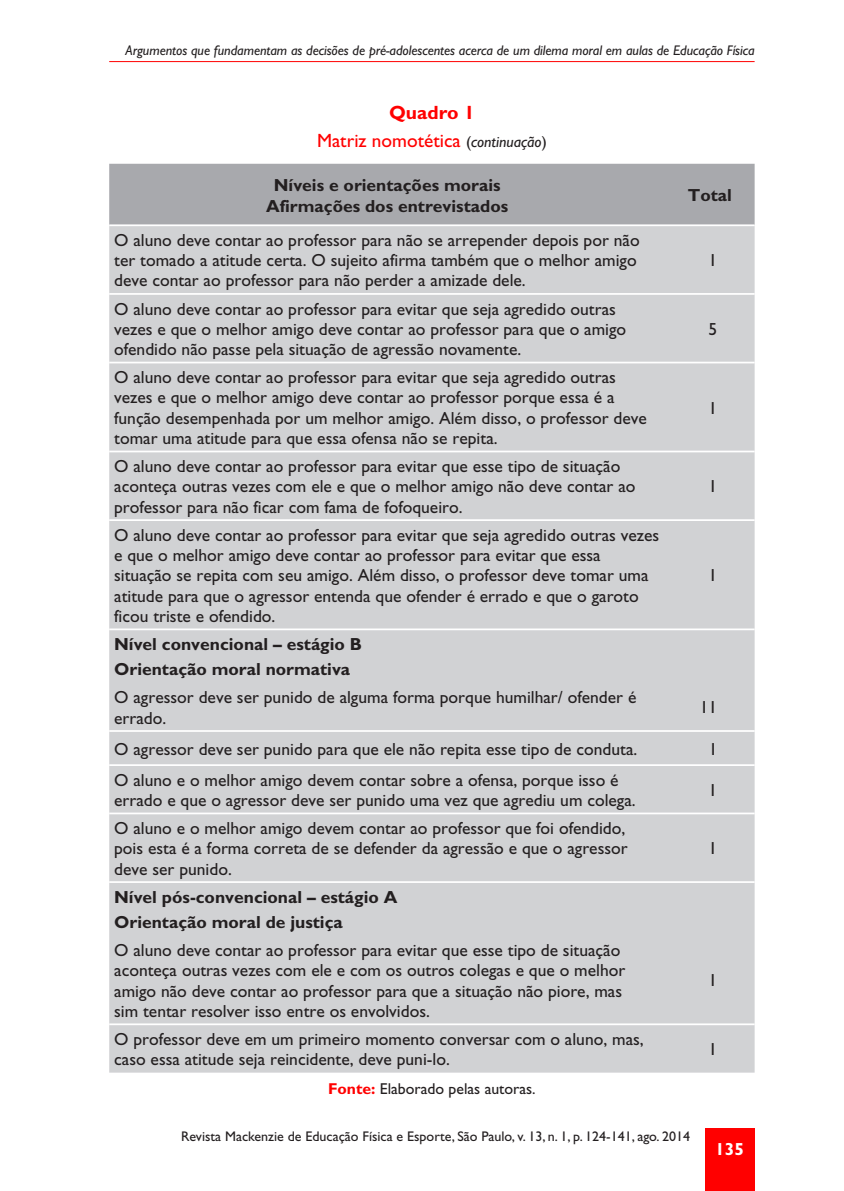
<style>
.page{position:relative;width:844px;height:1191px;background:#fff}
.page>*{position:absolute;margin:0;border:0;box-sizing:border-box;transform-origin:0 0}
.t1{font:19.25px/28px "Gill Sans";color:#f00;text-align:center}
.t2{font:17.5px/20.3px "Gill Sans";color:#231f20}
.t3{font:700 17.5px/25.2px "Gill Sans";color:#231f20}
.t4{font:700 17.5px "Gill Sans";color:#fff}
.t5{font:15.75px "Gill Sans";color:#231f20}
.t6{font:italic 14px "Gill Sans";letter-spacing:-.005em;color:#231f20}
.t7{font:14px "Gill Sans";color:#231f20}
.s1{font-weight:700}
.s2{font-size:15.75px;color:#231f20}
.s3{font-style:italic;font-size:15.75px;color:#231f20}
.s4{font-weight:700;color:#f00}
</style>
<div class="page">
<div style="left:704px;top:1129px;width:50px;height:62px;background:#f00"></div>
<hr style="left:109px;top:61px;width:645px;height:1px;background:#f00">
<div style="left:109px;top:164px;width:645px;height:60px;background:#a8a9ad"></div>
<div style="left:109px;top:226px;width:645px;height:846px;background:#d1d2d4"></div>
<hr style="left:109px;top:293px;width:645px;height:2px;background:#fff">
<hr style="left:109px;top:362px;width:645px;height:1px;background:#fff">
<hr style="left:109px;top:450px;width:645px;height:2px;background:#fff">
<hr style="left:109px;top:519px;width:645px;height:2px;background:#fff">
<hr style="left:109px;top:628px;width:645px;height:2px;background:#fff">
<hr style="left:109px;top:730px;width:645px;height:2px;background:#fff">
<hr style="left:109px;top:764px;width:645px;height:2px;background:#fff">
<hr style="left:109px;top:812px;width:645px;height:2px;background:#fff">
<hr style="left:109px;top:881px;width:645px;height:2px;background:#fff">
<hr style="left:109px;top:1023px;width:645px;height:2px;background:#fff">
<p class="t6" style="left:125px;top:46px;width:630px">Argumentos que fundamentam as decisões de pré-adolescentes acerca de um dilema moral em aulas de Educação Física</p>
<p class="t1" style="left:317px;top:100px;width:231px"><span class="s1">Quadro 1<br></span>Matriz nomotética <span class="s2">(</span><span class="s3">continuação</span><span class="s2">)</span></p>
<p class="t3" style="left:266px;top:176px;width:243px;line-height:21px;text-align:center">Níveis e orientações morais<br>Afirmações dos entrevistados</p>
<p class="t3" style="left:687px;top:184px;width:46px">Total</p>
<p class="t2" style="left:114px;top:232px;width:527px">O aluno deve contar ao professor para não se arrepender depois por não ter tomado a atitude certa. O sujeito afirma também que o melhor amigo deve contar ao professor para não perder a amizade dele.</p>
<p class="t2" style="left:708px;top:252px;width:10px">1</p>
<p class="t2" style="left:114px;top:300px;width:513px">O aluno deve contar ao professor para evitar que seja agredido outras vezes e que o melhor amigo deve contar ao professor para que o amigo ofendido não passe pela situação de agressão novamente.</p>
<p class="t2" style="left:114px;top:369px;width:534px">O aluno deve contar ao professor para evitar que seja agredido outras vezes e que o melhor amigo deve contar ao professor porque essa é a função desempenhada por um melhor amigo. Além disso, o professor deve tomar uma atitude para que essa ofensa não se repita.</p>
<p class="t2" style="left:114px;top:458px;width:522px">O aluno deve contar ao professor para evitar que esse tipo de situação aconteça outras vezes com ele e que o melhor amigo não deve contar ao professor para não ficar com fama de fofoqueiro.</p>
<p class="t2" style="left:114px;top:526px;width:546px">O aluno deve contar ao professor para evitar que seja agredido outras vezes e que o melhor amigo deve contar ao professor para evitar que essa situação se repita com seu amigo. Além disso, o professor deve tomar uma atitude para que o agressor entenda que ofender é errado e que o garoto ficou triste e ofendido.</p>
<p class="t2" style="left:708px;top:321px;width:10px">5</p>
<p class="t2" style="left:708px;top:399px;width:10px">1</p>
<p class="t2" style="left:708px;top:478px;width:10px">1</p>
<p class="t2" style="left:708px;top:567px;width:10px">1</p>
<p class="t3" style="left:114px;top:633px;width:249px">Nível convencional – estágio B<br>Orientação moral normativa</p>
<p class="t2" style="left:114px;top:689px;width:523px">O agressor deve ser punido de alguma forma porque humilhar/ ofender é errado.</p>
<p class="t2" style="left:699px;top:699px;width:19px">11</p>
<p class="t2" style="left:114px;top:740px;width:524px">O agressor deve ser punido para que ele não repita esse tipo de conduta.</p>
<p class="t2" style="left:708px;top:740px;width:10px">1</p>
<p class="t2" style="left:114px;top:771px;width:523px">O aluno e o melhor amigo devem contar sobre a ofensa, porque isso é errado e que o agressor deve ser punido uma vez que agrediu um colega.</p>
<p class="t2" style="left:708px;top:781px;width:10px">1</p>
<p class="t2" style="left:114px;top:820px;width:515px">O aluno e o melhor amigo devem contar ao professor que foi ofendido, pois esta é a forma correta de se defender da agressão e que o agressor deve ser punido.</p>
<p class="t2" style="left:708px;top:840px;width:10px">1</p>
<p class="t3" style="left:114px;top:886px;width:285px">Nível pós-convencional – estágio A<br>Orientação moral de justiça</p>
<p class="t2" style="left:114px;top:941px;width:512px">O aluno deve contar ao professor para evitar que esse tipo de situação aconteça outras vezes com ele e com os outros colegas e que o melhor amigo não deve contar ao professor para que a situação não piore, mas sim tentar resolver isso entre os envolvidos.</p>
<p class="t2" style="left:708px;top:972px;width:10px">1</p>
<p class="t2" style="left:114px;top:1030px;width:531px">O professor deve em um primeiro momento conversar com o aluno, mas, caso essa atitude seja reincidente, deve puni-lo.</p>
<p class="t2" style="left:708px;top:1041px;width:10px">1</p>
<p class="t5" style="left:328px;top:1083px;width:209px"><span class="s4">Fonte:</span> Elaborado pelas autoras.</p>
<p class="t7" style="left:181px;top:1131px;width:510px">Revista Mackenzie de Educação Física e Esporte, São Paulo, v. 13, n. 1, p. 124-141, ago. 2014</p>
<p class="t4" style="left:715px;top:1143px;width:30px">135</p>
</div>
